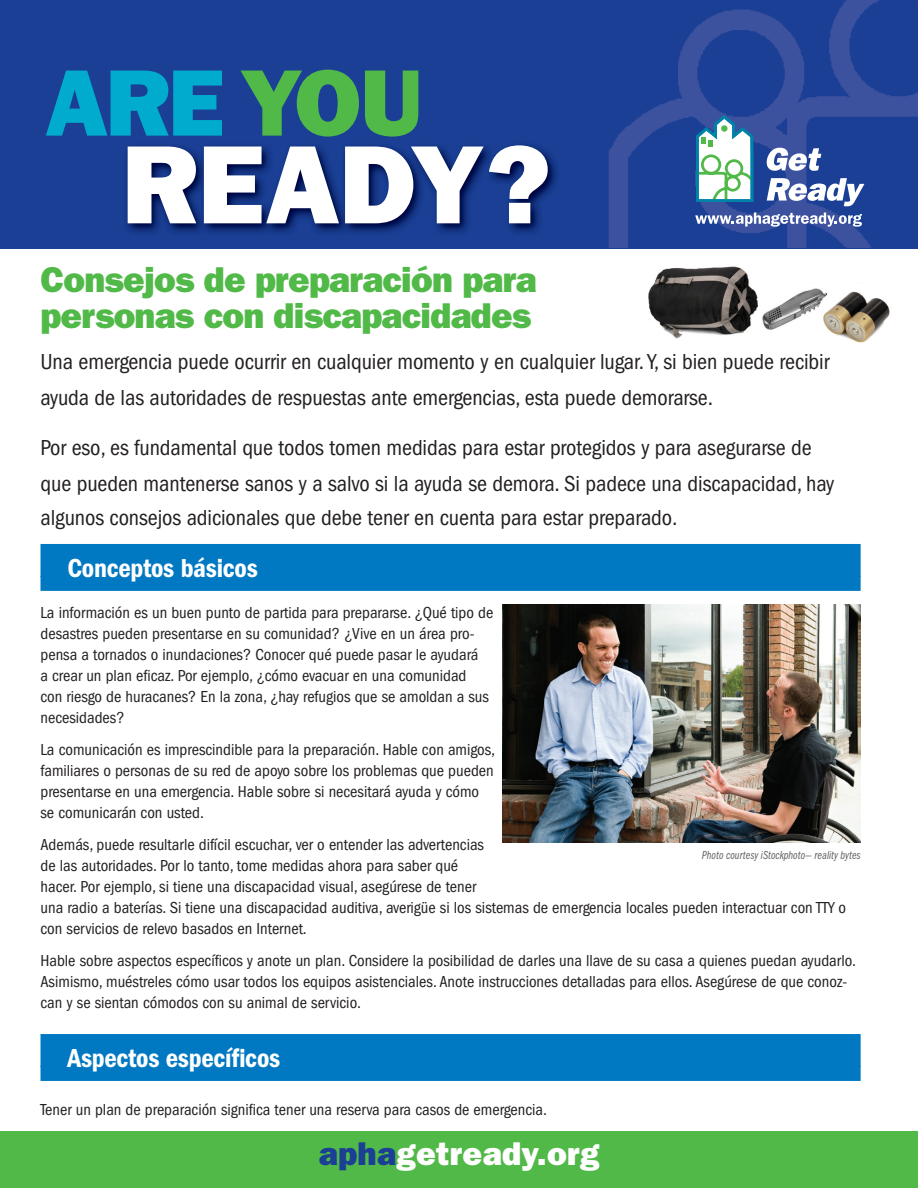
<style>
.page{position:relative;width:918px;height:1188px;background:#fff}
.page>*{position:absolute;margin:0;border:0;box-sizing:border-box;transform-origin:0 0}
.t1{font:800 111.9px "Franklin Gothic";color:#fff}
.t2{font:800 94.8px "Franklin Gothic";letter-spacing:-.02em;color:#00abcd}
.t3{font:800 36px/36px "Franklin Gothic";letter-spacing:-.02em;color:#51b948}
.t4{font:800 33px "Franklin Gothic";letter-spacing:.01em;color:#fff}
.t5{font:600 condensed 27px "Franklin Gothic";letter-spacing:-.01em;color:#fff}
.t6{font:condensed 22.5px/36px "Franklin Gothic";letter-spacing:-.005em;color:#231f20}
.t7{font:condensed 16.5px/21px "Franklin Gothic";color:#231f20}
.t8{font:12px "Franklin Gothic Book Cmpr Ital";color:#656568}
.s1{color:#51b948}
.s2{color:#1b3f94}
</style>
<div class="page">
<img style="left:648px;top:266px;width:242px;height:77px">
<div style="left:0;top:0;width:918px;height:248px;background:#1b3f94"></div>
<img style="left:609px;top:0;width:309px;height:247px">
<svg style="left:767px;top:178px;width:97px;height:28px"></svg>
<svg style="left:766px;top:148px;width:55px;height:23px"></svg>
<svg style="left:695px;top:213px;width:167px;height:14px;background:#7f8ec0"></svg>
<svg style="left:695px;top:115px;width:61px;height:88px;background:#99c0c7"></svg>
<img style="left:126px;top:145px;width:431px;height:88px">
<div style="left:40px;top:544px;width:821px;height:33px;background:#0079c2"></div>
<div style="left:40px;top:576px;width:821px;height:15px;background:#0079c2"></div>
<div style="left:40px;top:1034px;width:821px;height:33px;background:#0079c2"></div>
<div style="left:40px;top:1066px;width:821px;height:15px;background:#0079c2"></div>
<div style="left:0;top:1132px;width:918px;height:56px;background:#51b948"></div>
<img style="left:502px;top:604px;width:359px;height:239px">
<h2 class="t2" style="left:45px;top:47px;width:380px">ARE <span class="s1">YOU</span></h2>
<h1 class="t1" style="left:122px;top:119px;width:431px">READY?</h1>
<h3 class="t3" style="left:40px;top:262px;width:498px">Consejos de preparación para personas con discapacidades</h3>
<h3 class="t6" style="left:40px;top:344px;width:790px">Una emergencia puede ocurrir en cualquier momento y en cualquier lugar. Y, si bien puede recibir ayuda de las autoridades de respuestas ante emergencias, esta puede demorarse.</h3>
<h3 class="t6" style="left:40px;top:430px;width:795px">Por eso, es fundamental que todos tomen medidas para estar protegidos y para asegurarse de que pueden mantenerse sanos y a salvo si la ayuda se demora. Si padece una discapacidad, hay</h3>
<h3 class="t6" style="left:40px;top:500px;width:638px">algunos consejos adicionales que debe tener en cuenta para estar preparado.</h3>
<h3 class="t5" style="left:68px;top:553px;width:192px">Conceptos básicos</h3>
<p class="t7" style="left:40px;top:602px;width:454px">La información es un buen punto de partida para prepararse. ¿Qué tipo de desastres pueden presentarse en su comunidad? ¿Vive en un área pro&shy;pensa a tornados o inundaciones? Conocer qué puede pasar le ayudará<br>a crear un plan eficaz. Por ejemplo, ¿cómo evacuar en una comunidad<br>con riesgo de huracanes? En la zona, ¿hay refugios que se amoldan a sus necesidades?</p>
<p class="t7" style="left:40px;top:739px;width:456px">La comunicación es imprescindible para la preparación. Hable con amigos, familiares o personas de su red de apoyo sobre los problemas que pueden presentarse en una emergencia. Hable sobre si necesitará ayuda y cómo se comunicarán con usted.</p>
<p class="t7" style="left:40px;top:834px;width:807px">Además, puede resultarle difícil escuchar, ver o entender las advertencias<br>de las autoridades. Por lo tanto, tome medidas ahora para saber qué<br>hacer. Por ejemplo, si tiene una discapacidad visual, asegúrese de tener<br>una radio a baterías. Si tiene una discapacidad auditiva, averigüe si los sistemas de emergencia locales pueden interactuar con TTY o con servicios de relevo basados en Internet.</p>
<p class="t7" style="left:40px;top:950px;width:817px">Hable sobre aspectos específicos y anote un plan. Considere la posibilidad de darles una llave de su casa a quienes puedan ayudarlo.<br>Asimismo, muéstreles cómo usar todos los equipos asistenciales. Anote instrucciones detalladas para ellos. Asegúrese de que conoz&shy;can y se sientan cómodos con su animal de servicio.</p>
<h3 class="t5" style="left:68px;top:1043px;width:214px">Aspectos específicos</h3>
<p class="t7" style="left:40px;top:1099px;width:508px">Tener un plan de preparación significa tener una reserva para casos de emergencia.</p>
<h3 class="t4" style="left:319px;top:1134px;width:282px"><span class="s2">apha</span>getready.org</h3>
<p class="t8" style="left:702px;top:849px;width:160px">Photo courtesy iStockphoto— reality bytes</p>
</div>
